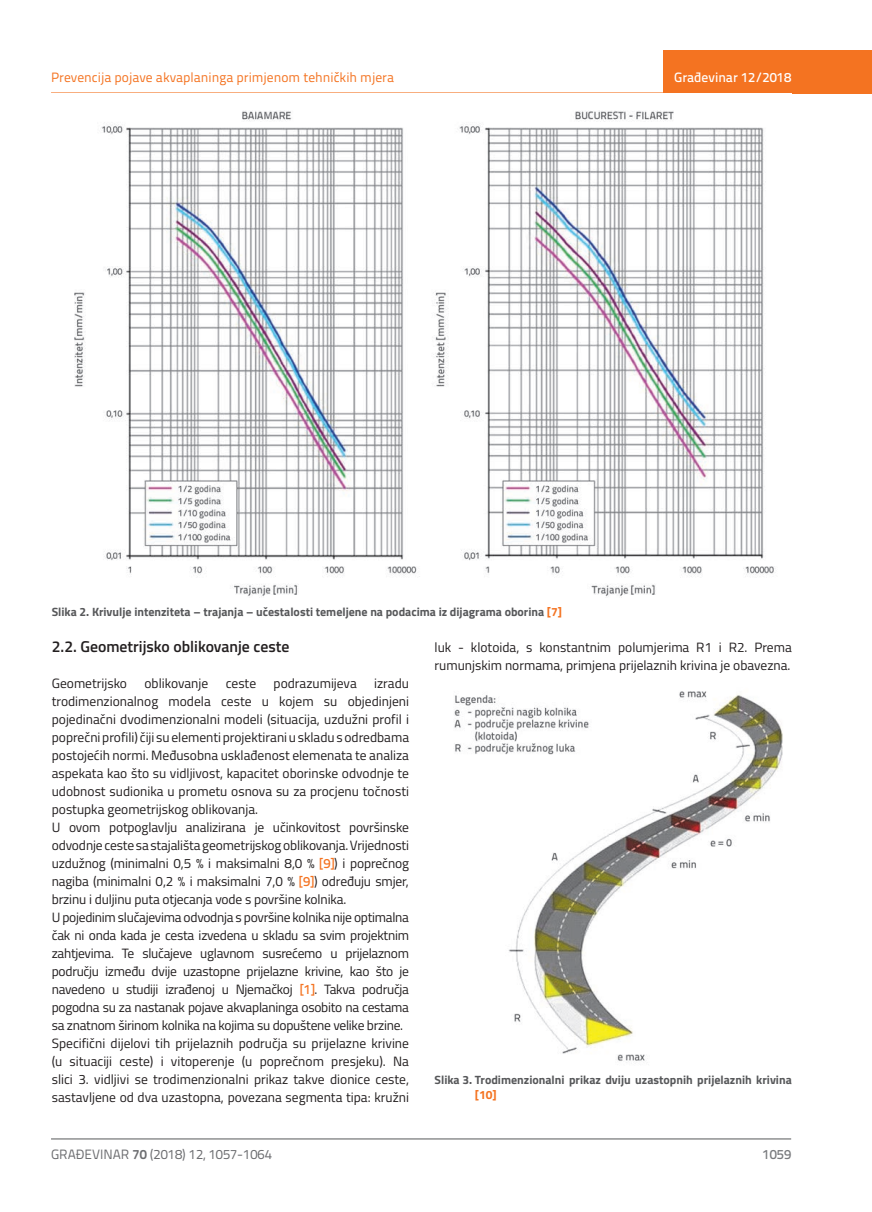
<style>
.page{position:relative;width:872px;height:1212px;background:#fff}
.page>*{position:absolute;margin:0;border:0;box-sizing:border-box;transform-origin:0 0}
.t1{font:600 15.75px "Titillium";color:#231f20}
.t2{font:13.5px/18px "Titillium";letter-spacing:-.005em;color:#231f20}
.t3{font:13.5px "Titillium Text 22 L";color:#f47321}
.t4{font:13.5px "Titillium Text 22 L";color:#6c6d70}
.t5{font:500 13.5px "Titillium Text 22 L";color:#fff}
.t6{font:500 13.5px "Titillium Text 22 L";color:#787a7d}
.t7{font:700 12px "Titillium";color:#57585a}
.t8{font:700 12px "Titillium";color:#f47321}
.s1{color:#f47321}
.s2{font-family:"Titillium Text 22 L";font-weight:500;color:#f47321}
.s3{font-weight:700}
</style>
<div class="page">
<hr style="left:51px;top:92px;width:821px;height:2px;background:#f47321">
<div style="left:663px;top:50px;width:209px;height:44px;background:#f47321"></div>
<hr style="left:51px;top:1139px;width:740px;height:1px;background:#57585a">
<img style="left:74px;top:110px;width:700px;height:488px">
<img style="left:454px;top:691px;width:329px;height:372px">
<p class="t3" style="left:51px;top:68px;width:344px">Prevencija pojave akvaplaninga primjenom tehničkih mjera</p>
<p class="t5" style="left:674px;top:67px;width:118px">Građevinar 12/2018</p>
<p class="t7" style="left:52px;top:602px;width:512px">Slika 2. Krivulje intenziteta – trajanja – učestalosti temeljene na podacima iz dijagrama oborina <span class="s1">[7]</span></p>
<p class="t1" style="left:52px;top:635px;width:239px">2.2. Geometrijsko oblikovanje ceste</p>
<p class="t2" style="left:52px;top:674px;width:77px">Geometrijsko</p>
<p class="t2" style="left:144px;top:674px;width:65px">oblikovanje</p>
<p class="t2" style="left:226px;top:674px;width:32px">ceste</p>
<p class="t2" style="left:273px;top:674px;width:85px">podrazumijeva</p>
<p class="t2" style="left:52px;top:674px;width:359px;text-indent:322px">izradu trodimenzionalnog modela ceste u kojem su objedinjeni pojedinačni dvodimenzionalni modeli (situacija, uzdužni profil i poprečni profili) čiji su elementi projektirani u skladu s odredbama postojećih normi. Međusobna usklađenost elemenata te analiza aspekata kao što su vidljivost, kapacitet oborinske odvodnje te udobnost sudionika u prometu osnova su za procjenu točnosti postupka geometrijskog oblikovanja.<br>U ovom potpoglavlju analizirana je učinkovitost površinske odvodnje ceste sa stajališta geometrijskog oblikovanja. Vrijednosti uzdužnog (minimalni 0,5 % i maksimalni 8,0 % <span class="s2">[9]</span>) i poprečnog nagiba (minimalni 0,2 % i maksimalni 7,0 % <span class="s2">[9]</span>) određuju smjer, brzinu i duljinu puta otjecanja vode s površine kolnika.<br>U pojedinim slučajevima odvodnja s površine kolnika nije optimalna čak ni onda kada je cesta izvedena u skladu sa svim projektnim zahtjevima. Te slučajeve uglavnom susrećemo u prijelaznom području između dvije uzastopne prijelazne krivine, kao što je navedeno u studiji izrađenoj u Njemačkoj <span class="s2">[1]</span>. Takva područja pogodna su za nastanak pojave akvaplaninga osobito na cestama sa znatnom širinom kolnika na kojima su dopuštene velike brzine.<br>Specifični dijelovi tih prijelaznih područja su prijelazne krivine (u situaciji ceste) i vitoperenje (u poprečnom presjeku). Na slici 3. vidljivi se trodimenzionalni prikaz takve dionice ceste, sastavljene od dva uzastopna, povezana segmenta tipa: kružni</p>
<p class="t2" style="left:434px;top:637px;width:359px">luk - klotoida, s konstantnim polumjerima R1 i R2. Prema rumunjskim normama, primjena prijelaznih krivina je obavezna.</p>
<p class="t7" style="left:434px;top:1071px;width:359px">Slika 3. Trodimenzionalni prikaz dviju uzastopnih prijelaznih krivina</p>
<p class="t8" style="left:475px;top:1086px;width:23px">[10]</p>
<p class="t4" style="left:51px;top:1144px;width:222px">GRAĐEVINAR <span class="s3">70</span> (2018) 12, 1057-1064</p>
<p class="t6" style="left:762px;top:1144px;width:30px">1059</p>
</div>
